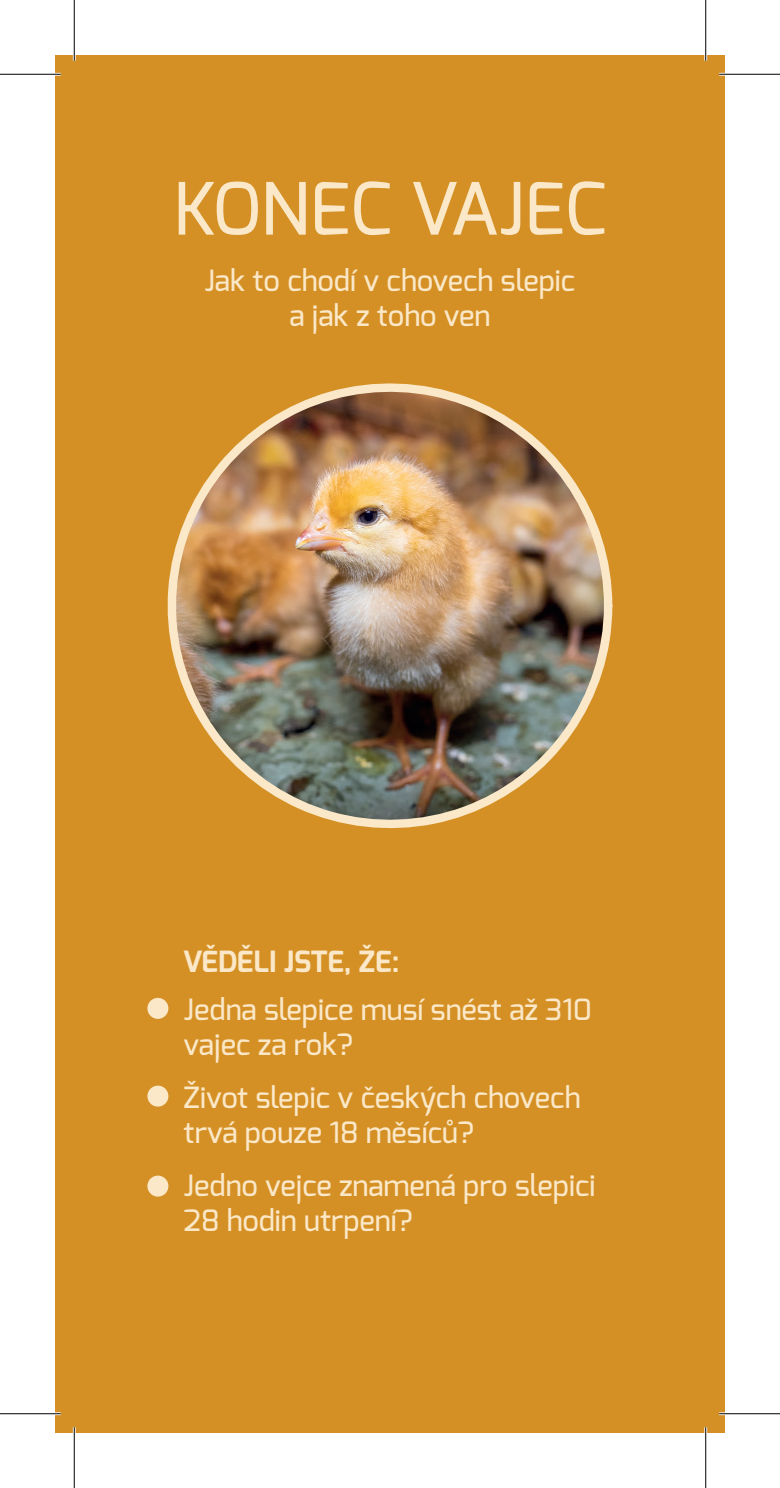
<style>
.page{position:relative;width:780px;height:1488px;background:#fff}
.page>*{position:absolute;margin:0;border:0;box-sizing:border-box;transform-origin:0 0}
.t1{font:500 72px "Exo";color:#fae8c8}
.t2{font:500 29.25px/35.1px "Exo";color:#fae8c8}
.t3{font:700 29.25px "Exo";color:#fae8c8}
</style>
<div class="page">
<div style="left:55px;top:55px;width:670px;height:1378px;background:#d59025"></div>
<img style="left:167px;top:383px;width:445px;height:446px">
<div style="left:147px;top:998px;width:21px;height:21px;background:#fae8c8;border-radius:50%"></div>
<div style="left:147px;top:1086px;width:21px;height:21px;background:#fae8c8;border-radius:50%"></div>
<div style="left:147px;top:1176px;width:21px;height:21px;background:#fae8c8;border-radius:50%"></div>
<hr style="left:0;top:73px;width:61px;height:3px;background:#fff">
<hr style="left:719px;top:73px;width:61px;height:3px;background:#fff">
<hr style="left:0;top:1412px;width:61px;height:3px;background:#fff">
<hr style="left:719px;top:1412px;width:61px;height:3px;background:#fff">
<hr style="left:73px;top:0;width:3px;height:61px;background:#fff">
<hr style="left:73px;top:1427px;width:3px;height:61px;background:#fff">
<hr style="left:704px;top:0;width:3px;height:61px;background:#fff">
<hr style="left:704px;top:1427px;width:3px;height:61px;background:#fff">
<hr style="left:0;top:74px;width:61px;height:1px;background:#000">
<hr style="left:719px;top:74px;width:61px;height:1px;background:#000">
<hr style="left:0;top:1413px;width:61px;height:1px;background:#000">
<hr style="left:719px;top:1413px;width:61px;height:1px;background:#000">
<hr style="left:74px;top:0;width:1px;height:61px;background:#000">
<hr style="left:74px;top:1427px;width:1px;height:61px;background:#000">
<hr style="left:705px;top:0;width:1px;height:61px;background:#000">
<hr style="left:705px;top:1427px;width:1px;height:61px;background:#000">
<h1 class="t1" style="left:173px;top:162px;width:435px">KONEC VAJEC</h1>
<p class="t2" style="left:204px;top:262px;width:373px;text-align:center">Jak to chodí v chovech slepic a jak z toho ven</p>
<p class="t3" style="left:183px;top:943px;width:218px">VĚDĚLI JSTE, ŽE:</p>
<p class="t2" style="left:184px;top:991px;width:410px">Jedna slepice musí snést až 310 vajec za rok?</p>
<p class="t2" style="left:184px;top:1080px;width:399px">Život slepic v českých chovech trvá pouze 18 měsíců?</p>
<p class="t2" style="left:184px;top:1168px;width:413px">Jedno vejce znamená pro slepici<br>28 hodin utrpení?</p>
</div>
